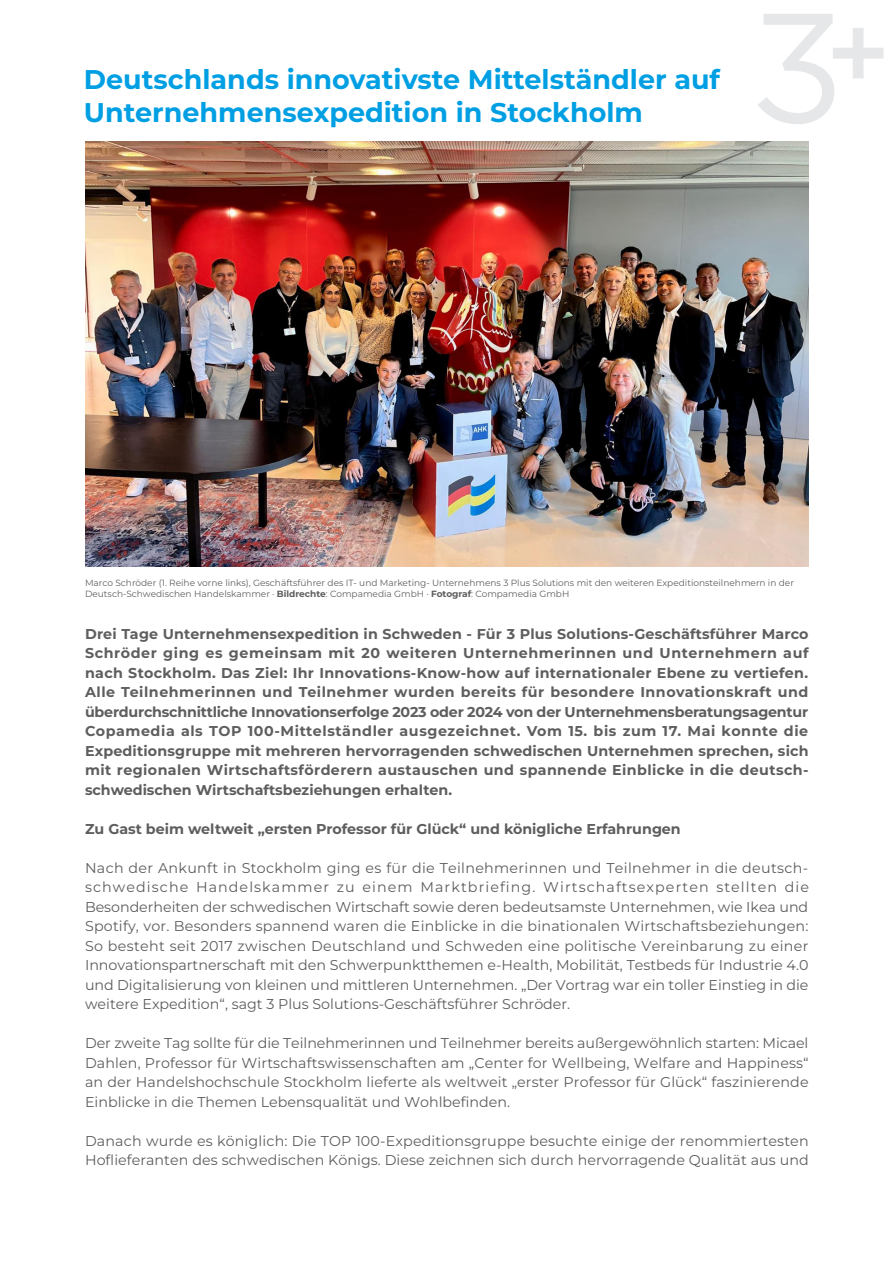
<style>
.page{position:relative;width:893px;height:1263px;background:#fff}
.page>*{position:absolute;margin:0;border:0;box-sizing:border-box;transform-origin:0 0}
.t1{font:700 27px/33px "Montserrat";color:#009fe3}
.t2{font:100 14.25px/19.5px "Montserrat";letter-spacing:.005em;color:#5f5e5e;text-align:justify}
.t3{font:700 14.25px/19.5px "Montserrat";color:#5f5e5e;text-align:justify}
.t4{font:9px/10.8px "Montserrat";color:#5f5e5e}
.s1{font-weight:700}
</style>
<div class="page">
<svg style="left:758px;top:14px;width:125px;height:110px"></svg>
<img style="left:85px;top:141px;width:723px;height:425px">
<h1 class="t1" style="left:84px;top:64px;width:638px">Deutschlands innovativste Mittelständler auf<br>Unternehmensexpedition in Stockholm</h1>
<p class="t4" style="left:85px;top:578px;width:710px">Marco Schröder (1. Reihe vorne links), Geschäftsführer des IT- und Marketing- Unternehmens 3 Plus Solutions mit den weiteren Expeditionsteilnehmern in der<br>Deutsch-Schwedischen Handelskammer · <span class="s1">Bildrechte</span>: Compamedia GmbH · <span class="s1">Fotograf</span>: Compamedia GmbH</p>
<p class="t3" style="left:85px;top:625px;width:725px">Drei Tage Unternehmensexpedition in Schweden - Für 3 Plus Solutions-Geschäftsführer Marco Schröder ging es gemeinsam mit 20 weiteren Unternehmerinnen und Unternehmern auf nach Stockholm. Das Ziel: Ihr Innovations-Know-how auf internationaler Ebene zu vertiefen.<br>Alle Teilnehmerinnen und Teilnehmer wurden bereits für besondere Innovationskraft und überdurchschnittliche Innovationserfolge 2023 oder 2024 von der Unternehmensberatungsagentur Copamedia als TOP 100-Mittelständler ausgezeichnet. Vom 15. bis zum 17. Mai konnte die Expeditionsgruppe mit mehreren hervorragenden schwedischen Unternehmen sprechen, sich mit regionalen Wirtschaftsförderern austauschen und spannende Einblicke in die deutsch&shy;schwedischen Wirtschaftsbeziehungen erhalten.</p>
<p class="t3" style="left:85px;top:820px;width:597px">Zu Gast beim weltweit „ersten Professor für Glück“ und königliche Erfahrungen</p>
<p class="t2" style="left:85px;top:859px;width:725px">Nach der Ankunft in Stockholm ging es für die Teilnehmerinnen und Teilnehmer in die deutsch&shy;schwedische Handelskammer zu einem Marktbriefing. Wirtschaftsexperten stellten die Besonderheiten der schwedischen Wirtschaft sowie deren bedeutsamste Unternehmen, wie Ikea und Spotify, vor. Besonders spannend waren die Einblicke in die binationalen Wirtschaftsbeziehungen:<br>So besteht seit 2017 zwischen Deutschland und Schweden eine politische Vereinbarung zu einer Innovationspartnerschaft mit den Schwerpunktthemen e-Health, Mobilität, Testbeds für Industrie 4.0 und Digitalisierung von kleinen und mittleren Unternehmen. „Der Vortrag war ein toller Einstieg in die weitere Expedition“, sagt 3 Plus Solutions-Geschäftsführer Schröder.</p>
<p class="t2" style="left:85px;top:1034px;width:725px">Der zweite Tag sollte für die Teilnehmerinnen und Teilnehmer bereits außergewöhnlich starten: Micael Dahlen, Professor für Wirtschaftswissenschaften am „Center for Wellbeing, Welfare and Happiness“ an der Handelshochschule Stockholm lieferte als weltweit „erster Professor für Glück“ faszinierende Einblicke in die Themen Lebensqualität und Wohlbefinden.</p>
<p class="t2" style="left:85px;top:1132px;width:725px">Danach wurde es königlich: Die TOP 100-Expeditionsgruppe besuchte einige der renommiertesten<br>Hoflieferanten des schwedischen Königs. Diese zeichnen sich durch hervorragende Qualität aus und</p>
</div>
